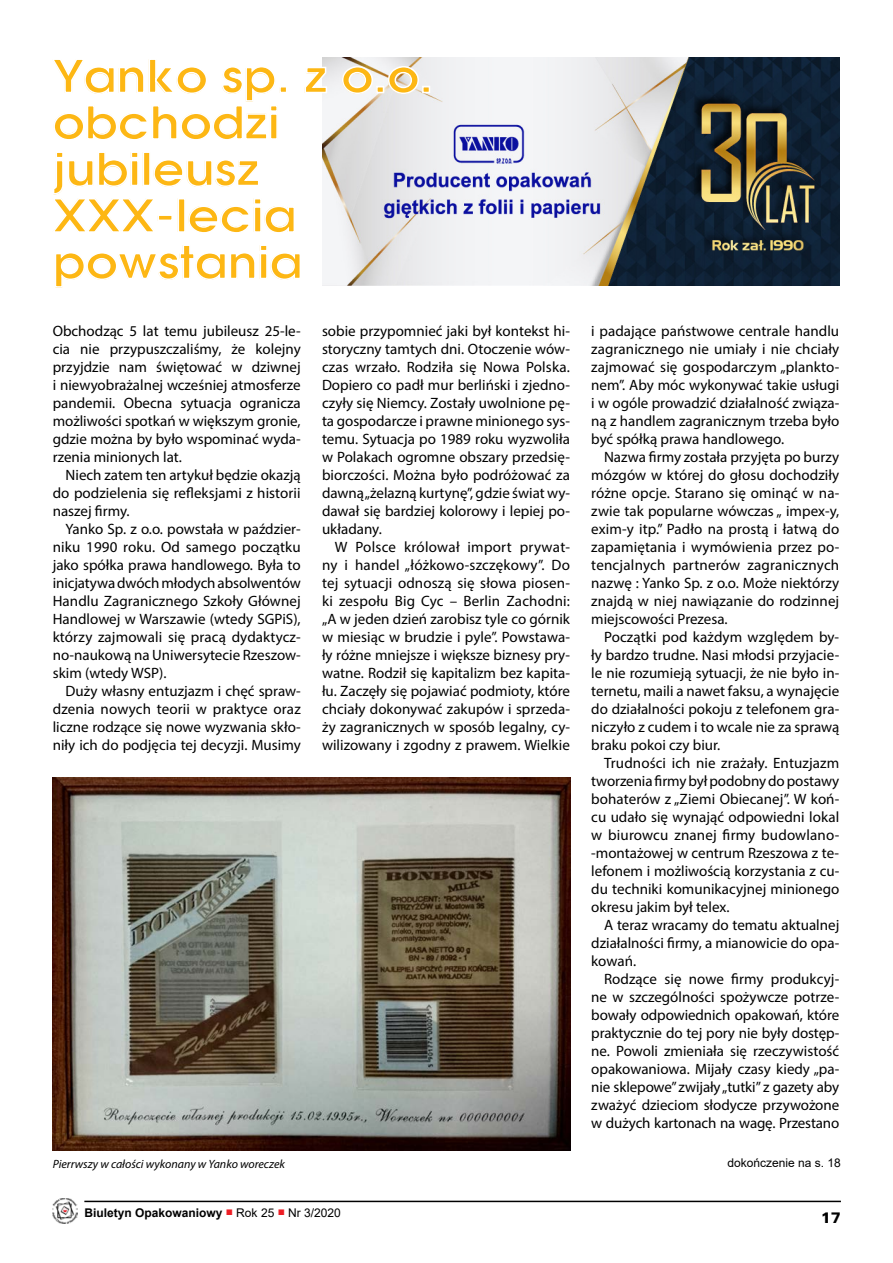
<style>
.page{position:relative;width:893px;height:1263px;background:#fff}
.page>*{position:absolute;margin:0;border:0;box-sizing:border-box;transform-origin:0 0}
.t1{font:700 45px/46.5px "Avalon";color:#fdb714;scale:1.11 1}
.t2{font:15px/18px "Myriad Pro";color:#000;text-align:justify}
.t3{font:15px "USA Black";color:#000}
.t4{font:italic 12px "Myriad Pro";color:#000}
.t5{font:700 12px "Arial";color:#000}
.t6{font:12px "Arial";color:#000}
.s1{font-weight:400;color:#ed1d24}
.s2{font-weight:400}
</style>
<div class="page">
<hr style="left:84px;top:1201px;width:757px;height:1px;background:#000">
<img style="left:53px;top:1198px;width:25px;height:25px">
<img style="left:322px;top:58px;width:517px;height:228px">
<img style="left:53px;top:778px;width:517px;height:372px">
<h1 class="t1" style="left:53px;top:53px;width:344px">Yanko sp. z o.o. obchodzi jubileusz<br>XXX-lecia powstania</h1>
<p class="t2" style="left:322px;top:323px;width:250px">sobie przypomnieć jaki był kontekst hi&shy;storyczny tamtych dni. Otoczenie wów&shy;czas wrzało. Rodziła się Nowa Polska.<br>Dopiero co padł mur berliński i zjedno&shy;czyły się Niemcy. Zostały uwolnione pę&shy;ta gospodarcze i prawne minionego sys&shy;temu. Sytuacja po 1989 roku wyzwoliła w Polakach ogromne obszary przedsię&shy;biorczości. Można było podróżować za dawną „żelazną kurtynę”, gdzie świat wy&shy;dawał się bardziej kolorowy i lepiej po&shy;układany.</p>
<p class="t2" style="left:322px;top:539px;width:250px;text-indent:13px">W Polsce królował import prywat&shy;ny i handel „łóżkowo-szczękowy”. Do tej sytuacji odnoszą się słowa piosen&shy;ki zespołu Big Cyc – Berlin Zachodni: „A w jeden dzień zarobisz tyle co górnik w miesiąc w brudzie i pyle”. Powstawa&shy;ły różne mniejsze i większe biznesy pry&shy;watne. Rodził się kapitalizm bez kapita&shy;łu. Zaczęły się pojawiać podmioty, które chciały dokonywać zakupów i sprzeda&shy;ży zagranicznych w sposób legalny, cy&shy;wilizowany i zgodny z prawem. Wielkie</p>
<p class="t2" style="left:53px;top:323px;width:250px">Obchodząc 5 lat temu jubileusz 25-le&shy;cia nie przypuszczaliśmy, że kolejny przyjdzie nam świętować w dziwnej i niewyobrażalnej wcześniej atmosferze pandemii. Obecna sytuacja ogranicza możliwości spotkań w większym gronie, gdzie można by było wspominać wyda&shy;rzenia minionych lat.</p>
<p class="t2" style="left:53px;top:467px;width:249px;text-indent:13px">Niech zatem ten artykuł będzie okazją do podzielenia się refleksjami z historii naszej firmy.</p>
<p class="t2" style="left:53px;top:521px;width:250px;text-indent:13px">Yanko Sp. z o.o. powstała w paździer&shy;niku 1990 roku. Od samego początku jako spółka prawa handlowego. Była to inicjatywa dwóch młodych absolwentów Handlu Zagranicznego Szkoły Głównej Handlowej w Warszawie (wtedy SGPiS), którzy zajmowali się pracą dydaktycz&shy;no-naukową na Uniwersytecie Rzeszow&shy;skim (wtedy WSP).</p>
<p class="t2" style="left:53px;top:683px;width:249px;text-indent:13px">Duży własny entuzjazm i chęć spraw&shy;dzenia nowych teorii w praktyce oraz liczne rodzące się nowe wyzwania skło&shy;niły ich do podjęcia tej decyzji. Musimy</p>
<p class="t2" style="left:591px;top:323px;width:250px">i padające państwowe centrale handlu zagranicznego nie umiały i nie chciały zajmować się gospodarczym „plankto&shy;nem”. Aby móc wykonywać takie usługi i w ogóle prowadzić działalność związa&shy;ną z handlem zagranicznym trzeba było być spółką prawa handlowego.</p>
<p class="t2" style="left:591px;top:449px;width:250px;text-indent:13px">Nazwa firmy została przyjęta po burzy mózgów w której do głosu dochodziły różne opcje. Starano się ominąć w na&shy;zwie tak popularne wówczas „ impex-y, exim-y itp.” Padło na prostą i łatwą do zapamiętania i wymówienia przez po&shy;tencjalnych partnerów zagranicznych nazwę : Yanko Sp. z o.o. Może niektórzy znajdą w niej nawiązanie do rodzinnej miejscowości Prezesa.</p>
<p class="t2" style="left:591px;top:629px;width:250px;text-indent:13px">Początki pod każdym względem by&shy;ły bardzo trudne. Nasi młodsi przyjacie&shy;le nie rozumieją sytuacji, że nie było in&shy;ternetu, maili a nawet faksu, a wynajęcie do działalności pokoju z telefonem gra&shy;niczyło z cudem i to wcale nie za sprawą braku pokoi czy biur.</p>
<p class="t2" style="left:591px;top:755px;width:250px;text-indent:13px">Trudności ich nie zrażały. Entuzjazm tworzenia firmy był podobny do postawy bohaterów z „Ziemi Obiecanej”. W koń&shy;cu udało się wynająć odpowiedni lokal w biurowcu znanej firmy budowlano--montażowej w centrum Rzeszowa z te&shy;lefonem i możliwością korzystania z cu&shy;du techniki komunikacyjnej minionego okresu jakim był telex.</p>
<p class="t2" style="left:591px;top:917px;width:250px;text-indent:13px">A teraz wracamy do tematu aktualnej działalności firmy, a mianowicie do opa&shy;kowań.</p>
<p class="t2" style="left:591px;top:971px;width:250px;text-indent:13px">Rodzące się nowe firmy produkcyj&shy;ne w szczególności spożywcze potrze&shy;bowały odpowiednich opakowań, które praktycznie do tej pory nie były dostęp&shy;ne. Powoli zmieniała się rzeczywistość opakowaniowa. Mijały czasy kiedy „pa&shy;nie sklepowe” zwijały „tutki” z gazety aby zważyć dzieciom słodycze przywożone w dużych kartonach na wagę. Przestano</p>
<p class="t4" style="left:53px;top:1159px;width:234px">Pierrwszy w całości wykonany w Yanko woreczek</p>
<p class="t6" style="left:727px;top:1156px;width:115px">dokończenie na s. 18</p>
<p class="t5" style="left:84px;top:1206px;width:258px">Biuletyn Opakowaniowy <span class="s1">■</span> <span class="s2">Rok 25</span> <span class="s1">■</span> <span class="s2">Nr 3/2020</span></p>
<p class="t3" style="left:821px;top:1209px;width:22px">17</p>
</div>
